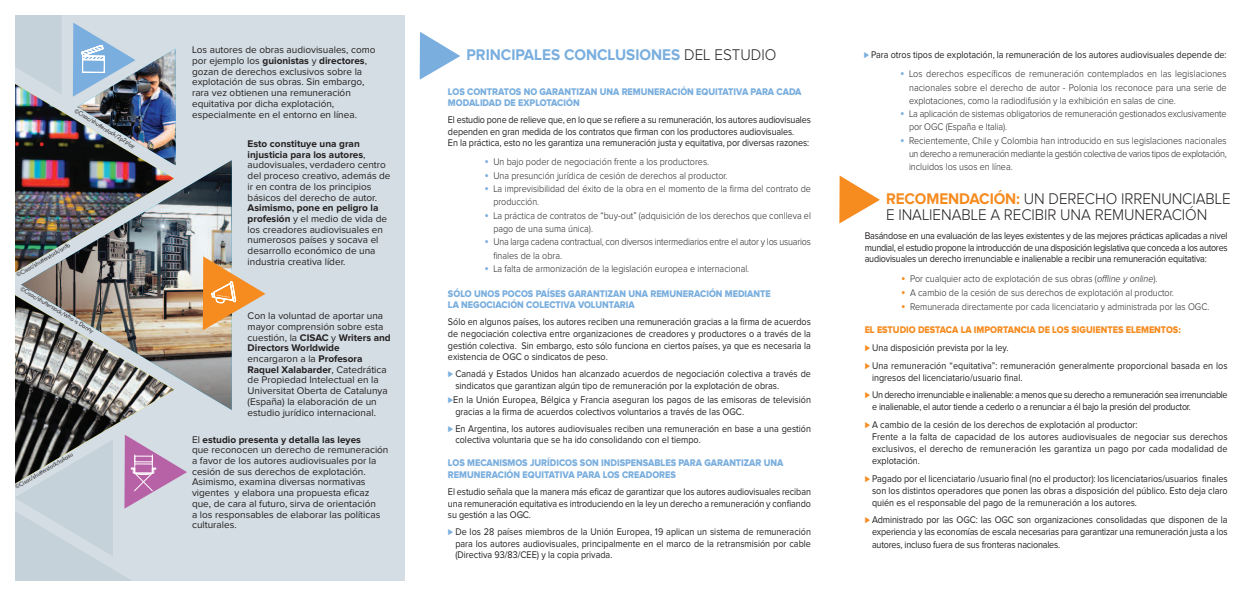
<style>
.page{position:relative;width:1259px;height:596px;background:#fff}
.page>*{position:absolute;margin:0;border:0;box-sizing:border-box;transform-origin:0 0}
.t1{font:300 16px/16.2px "Proxima Nova";letter-spacing:-.005em;color:#231f20;scale:.95 1}
.t2{font:700 16px "Proxima Nova";color:#79aede;scale:.95 1}
.t3{font:10px/11.5px "Proxima Nova";color:#231f20;text-align:justify;scale:.9 1}
.t4{font:10px/10.7px "Proxima Nova";color:#231f20}
.t5{font:300 10px/13.3px "Proxima Nova";color:#231f20;scale:.9 1}
.t6{font:10px/11.5px "Proxima Nova Extrabld";color:#79aede;scale:.9 1}
.t7{font:10px/17.7px "Proxima Nova";letter-spacing:-.025em;color:#231f20;scale:.9 1}
.t8{font:10px/17.7px "Proxima Nova";letter-spacing:-.035em;color:#231f20;scale:.9 1}
.t9{font:300 10px/13.3px "Proxima Nova";letter-spacing:-.02em;color:#231f20;scale:.9 1}
.t10{font:10px "Proxima Nova Extrabld";color:#f68b1f;scale:.9 1}
.t11{font:6px "Futura BT";color:#231f20;scale:.95 1}
.s1{font-weight:700}
.s2{font-weight:300;color:#231f20}
.s3{font-weight:400;font-size:14px;color:#79aede}
.s4{color:#79aede}
.s5{font-weight:700;color:#f68b1f}
.s6{font-weight:400;font-size:14px;color:#f68b1f}
.s7{font-style:italic}
.s8{color:#f68b1f}
</style>
<div class="page">
<div style="left:14px;top:14px;width:391px;height:567px;background:#d3dde3"></div>
<img style="left:14px;top:294px;width:127px;height:140px">
<img style="left:14px;top:95px;width:59px;height:177px">
<img style="left:22px;top:160px;width:210px;height:249px">
<svg style="left:203px;top:256px;width:62px;height:75px"></svg>
<svg style="left:73px;top:23px;width:103px;height:142px"></svg>
<img style="left:77px;top:49px;width:99px;height:116px">
<svg style="left:14px;top:14px;width:48px;height:81px"></svg>
<svg style="left:14px;top:434px;width:173px;height:147px"></svg>
<svg style="left:420px;top:32px;width:40px;height:48px"></svg>
<svg style="left:839px;top:175px;width:41px;height:48px"></svg>
<p class="t11" style="left:77px;top:107px;width:75px;rotate:31deg">©Cisac/shutterstock/2p2play</p>
<p class="t11" style="left:15px;top:272px;width:66px;rotate:-30deg">©Cisac/shutterstock/antb</p>
<p class="t11" style="left:23px;top:285px;width:90px;rotate:31deg">©Cisac/shutterstock/Who is Danny</p>
<p class="t11" style="left:14px;top:483px;width:71px;rotate:-30deg">©Cisac/shutterstock/takasu</p>
<p class="t4" style="left:192px;top:45px;width:185px">Los autores de obras audiovisuales, como por ejemplo los <span class="s1">guionistas</span> y <span class="s1">directores</span>, gozan de derechos exclusivos sobre la explotación de sus obras. Sin embargo, rara vez obtienen una remuneración equitativa por dicha explotación, especialmente en el entorno en línea.</p>
<p class="t4" style="left:248px;top:139px;width:144px"><span class="s1">Esto constituye una gran injusticia para los autores</span>, audovisuales, verdadero centro del proceso creativo, además de ir en contra de los principios básicos del derecho de autor.</p>
<p class="t4" style="left:248px;top:203px;width:141px"><span class="s1">Asimismo, pone en peligro la profesión</span> y el medio de vida de los creadores audiovisuales en numerosos países y socava el desarrollo económico de una industria creativa líder.</p>
<p class="t4" style="left:248px;top:311px;width:145px">Con la voluntad de aportar una mayor comprensión sobre esta cuestión, la <span class="s1">CISAC</span> y <span class="s1">Writers and<br>Directors Worldwide </span>encargaron a la <span class="s1">Profesora<br>Raquel Xalabarder</span>, Catedrática de Propiedad Intelectual en la<br>Universitat Oberta de Catalunya (España) la elaboración de un estudio jurídico internacional.</p>
<p class="t4" style="left:192px;top:434px;width:198px">El <span class="s1">estudio presenta y detalla las leyes<br></span>que reconocen un derecho de remuneración a favor de los autores audiovisuales por la cesión de sus derechos de explotación.<br>Asimismo, examina diversas normativas vigentes y elabora una propuesta eficaz que, de cara al futuro, sirva de orientación<br>a los responsables de elaborar las políticas culturales.</p>
<h1 class="t2" style="left:466px;top:49px;width:328px">PRINCIPALES CONCLUSIONES <span class="s2">DEL ESTUDIO</span></h1>
<p class="t6" style="left:448px;top:86px;width:394px">LOS CONTRATOS NO GARANTIZAN UNA REMUNERACIÓN EQUITATIVA PARA CADA<br>MODALIDAD DE EXPLOTACIÓN</p>
<p class="t3" style="left:448px;top:115px;width:405px;text-align:left">El estudio pone de relieve que, en lo que se refiere a su remuneración, los autores audiovisuales dependen en gran medida de los contratos que firman con los productores audiovisuales.<br>En la práctica, esto no les garantiza una remuneración justa y equitativa, por diversas razones:</p>
<p class="t5" style="left:484px;top:156px;width:251px"><span class="s3">•</span> Un bajo poder de negociación frente a los productores.</p>
<p class="t5" style="left:484px;top:169px;width:271px"><span class="s3">•</span> Una presunción jurídica de cesión de derechos al productor.</p>
<p class="t5" style="left:493px;top:183px;width:354px;text-indent:-9px"><span class="s3">•</span> La imprevisibilidad del éxito de la obra en el momento de la firma del contrato de producción.</p>
<p class="t5" style="left:493px;top:209px;width:354px;text-indent:-9px"><span class="s3">•</span> La práctica de contratos de “buy-out” (adquisición de los derechos que conlleva el pago de una suma única).</p>
<p class="t9" style="left:493px;top:236px;width:354px;text-indent:-9px"><span class="s3">•</span> Una larga cadena contractual, con diversos intermediarios entre el autor y los usuarios finales de la obra.</p>
<p class="t5" style="left:484px;top:263px;width:296px"><span class="s3">•</span> La falta de armonización de la legislación europea e internacional.</p>
<p class="t6" style="left:448px;top:288px;width:360px">SÓLO UNOS POCOS PAÍSES GARANTIZAN UNA REMUNERACIÓN MEDIANTE<br>LA NEGOCIACIÓN COLECTIVA VOLUNTARIA</p>
<p class="t3" style="left:448px;top:317px;width:405px">Sólo en algunos países, los autores reciben una remuneración gracias a la firma de acuerdos de negociación colectiva entre organizaciones de creadores y productores o a través de la gestión colectiva. Sin embargo, esto sólo funciona en ciertos países, ya que es necesaria la existencia de OGC o sindicatos de peso.</p>
<p class="t3" style="left:455px;top:369px;width:396px;text-indent:-7px"><span class="s4">⊲</span> Canadá y Estados Unidos han alcanzado acuerdos de negociación colectiva a través de sindicatos que garantizan algún tipo de remuneración por la explotación de obras.</p>
<p class="t3" style="left:455px;top:394px;width:396px;text-indent:-7px"><span class="s4">⊲</span>En la Unión Europea, Bélgica y Francia aseguran los pagos de las emisoras de televisión gracias a la firma de acuerdos colectivos voluntarios a través de las OGC.</p>
<p class="t3" style="left:455px;top:423px;width:396px;text-indent:-7px"><span class="s4">⊲</span> En Argentina, los autores audiovisuales reciben una remuneración en base a una gestión colectiva voluntaria que se ha ido consolidando con el tiempo.</p>
<p class="t6" style="left:448px;top:458px;width:374px">LOS MECANISMOS JURÍDICOS SON INDISPENSABLES PARA GARANTIZAR UNA<br>REMUNERACIÓN EQUITATIVA PARA LOS CREADORES</p>
<p class="t3" style="left:448px;top:486px;width:405px">El estudio señala que la manera más eficaz de garantizar que los autores audiovisuales reciban una remuneración equitativa es introduciendo en la ley un derecho a remuneración y confiando su gestión a las OGC.</p>
<p class="t3" style="left:455px;top:526px;width:396px;text-indent:-7px"><span class="s4">⊲</span> De los 28 países miembros de la Unión Europea, 19 aplican un sistema de remuneración para los autores audiovisuales, principalmente en el marco de la retransmisión por cable (Directiva 93/83/CEE) y la copia privada.</p>
<p class="t3" style="left:863px;top:50px;width:405px"><span class="s4">⊲</span> Para otros tipos de explotación, la remuneración de los autores audiovisuales depende de:</p>
<p class="t5" style="left:909px;top:68px;width:354px;text-align:justify;text-indent:-9px"><span class="s3">•</span> Los derechos específicos de remuneración contemplados en las legislaciones nacionales sobre el derecho de autor - Polonia los reconoce para una serie de explotaciones, como la radiodifusión y la exhibición en salas de cine.</p>
<p class="t5" style="left:909px;top:108px;width:354px;text-indent:-9px"><span class="s3">•</span> La aplicación de sistemas obligatorios de remuneración gestionados exclusivamente por OGC (España e Italia).</p>
<p class="t5" style="left:909px;top:135px;width:354px;text-align:justify;text-indent:-9px"><span class="s3">•</span> Recientemente, Chile y Colombia han introducido en sus legislaciones nacionales un derecho a remuneración mediante la gestión colectiva de varios tipos de explotación, incluidos los usos en línea.</p>
<h1 class="t1" style="left:886px;top:191px;width:364px"><span class="s5">RECOMENDACIÓN:</span> UN DERECHO IRRENUNCIABLE<br>E INALIENABLE A RECIBIR UNA REMUNERACIÓN</h1>
<p class="t3" style="left:864px;top:230px;width:405px;line-height:11.8px">Basándose en una evaluación de las leyes existentes y de las mejores prácticas aplicadas a nivel mundial, el estudio propone la introducción de una disposición legislativa que conceda a los autores audiovisuales un derecho irrenunciable e inalienable a recibir una remuneración equitativa:</p>
<p class="t5" style="left:901px;top:273px;width:286px"><span class="s6">•</span> Por cualquier acto de explotación de sus obras (<span class="s7">offline y online</span>).</p>
<p class="t5" style="left:901px;top:286px;width:304px"><span class="s6">•</span> A cambio de la cesión de sus derechos de explotación al productor.</p>
<p class="t5" style="left:901px;top:300px;width:344px"><span class="s6">•</span> Remunerada directamente por cada licenciatario y administrada por las OGC.</p>
<p class="t10" style="left:864px;top:326px;width:353px">EL ESTUDIO DESTACA LA IMPORTANCIA DE LOS SIGUIENTES ELEMENTOS:</p>
<p class="t3" style="left:864px;top:339px;width:405px;line-height:17.7px"><span class="s8">⊲</span> Una disposición prevista por la ley.<br><span class="s8">⊲</span> Una remuneración “equitativa”: remuneración generalmente proporcional basada en los</p>
<p class="t8" style="left:864px;top:369px;width:405px;text-indent:7px">ingresos del licenciatario/usuario final.<br><span class="s8">⊲</span> Un derecho irrenunciable e inalienable: a menos que su derecho a remuneración sea irrenunciable</p>
<p class="t7" style="left:864px;top:399px;width:364px;text-indent:7px">e inalienable, el autor tiende a cederlo o a renunciar a él bajo la presión del productor. <span class="s8">⊲</span> A cambio de la cesión de los derechos de explotación al productor:</p>
<p class="t3" style="left:872px;top:431px;width:396px;line-height:12px">Frente a la falta de capacidad de los autores audiovisuales de negociar sus derechos exclusivos, el derecho de remuneración les garantiza un pago por cada modalidad de explotación.</p>
<p class="t3" style="left:872px;top:473px;width:396px;line-height:12px;text-indent:-7px"><span class="s8">⊲</span> Pagado por el licenciatario /usuario final (no el productor): los licenciatarios/usuarios finales son los distintos operadores que ponen las obras a disposición del público. Esto deja claro quién es el responsable del pago de la remuneración a los autores.</p>
<p class="t3" style="left:872px;top:514px;width:396px;line-height:12px;text-indent:-7px"><span class="s8">⊲</span> Administrado por las OGC: las OGC son organizaciones consolidadas que disponen de la experiencia y las economías de escala necesarias para garantizar una remuneración justa a los autores, incluso fuera de sus fronteras nacionales.</p>
</div>
